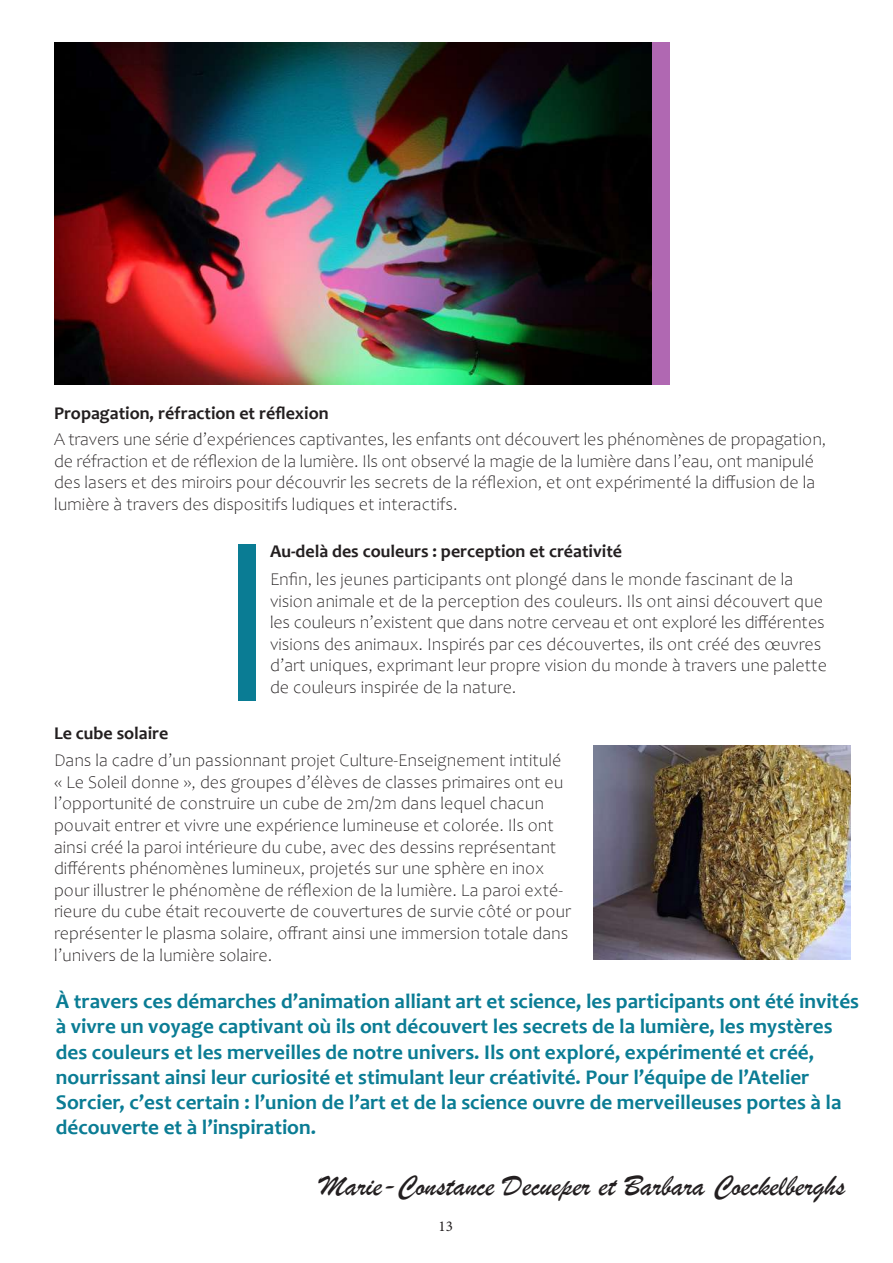
<style>
.page{position:relative;width:893px;height:1263px;background:#fff}
.page>*{position:absolute;margin:0;border:0;box-sizing:border-box;transform-origin:0 0}
.t1{font:30px "Brush Script";color:#231f20}
.t2{font:700 21px/25.2px "Candara";color:#0a7c94}
.t3{font:300 18px/21.6px "Candara";color:#231f20}
.t4{font:700 18px "Candara";color:#231f20}
.t5{font:15px "Minion Pro";color:#231f20}
</style>
<div class="page">
<img style="left:54px;top:43px;width:599px;height:342px">
<img style="left:593px;top:745px;width:257px;height:215px">
<div style="left:238px;top:544px;width:17px;height:157px;background:#0a7c94"></div>
<div style="left:653px;top:43px;width:17px;height:342px;background:#b068b2"></div>
<p class="t4" style="left:54px;top:402px;width:276px">Propagation, réfraction et réflexion</p>
<p class="t3" style="left:54px;top:429px;width:774px">A travers une série d’expériences captivantes, les enfants ont découvert les phénomènes de propagation, de réfraction et de réflexion de la lumière. Ils ont observé la magie de la lumière dans l’eau, ont manipulé des lasers et des miroirs pour découvrir les secrets de la réflexion, et ont expérimenté la diffusion de la lumière à travers des dispositifs ludiques et interactifs.</p>
<p class="t4" style="left:270px;top:540px;width:354px">Au-delà des couleurs : perception et créativité</p>
<p class="t3" style="left:270px;top:569px;width:558px">Enfin, les jeunes participants ont plongé dans le monde fascinant de la vision animale et de la perception des couleurs. Ils ont ainsi découvert que les couleurs n’existent que dans notre cerveau et ont exploré les différentes visions des animaux. Inspirés par ces découvertes, ils ont créé des œuvres d’art uniques, exprimant leur propre vision du monde à travers une palette de couleurs inspirée de la nature.</p>
<p class="t4" style="left:54px;top:721px;width:116px">Le cube solaire</p>
<p class="t3" style="left:54px;top:750px;width:518px">Dans la cadre d’un passionnant projet Culture-Enseignement intitulé « Le Soleil donne », des groupes d’élèves de classes primaires ont eu l’opportunité de construire un cube de 2m/2m dans lequel chacun pouvait entrer et vivre une expérience lumineuse et colorée. Ils ont ainsi créé la paroi intérieure du cube, avec des dessins représentant différents phénomènes lumineux, projetés sur une sphère en inox pour illustrer le phénomène de réflexion de la lumière. La paroi exté&shy;rieure du cube était recouverte de couvertures de survie côté or pour représenter le plasma solaire, offrant ainsi une immersion totale dans l’univers de la lumière solaire.</p>
<p class="t2" style="left:56px;top:988px;width:805px">À travers ces démarches d’animation alliant art et science, les participants ont été invités à vivre un voyage captivant où ils ont découvert les secrets de la lumière, les mystères des couleurs et les merveilles de notre univers. Ils ont exploré, expérimenté et créé, nourrissant ainsi leur curiosité et stimulant leur créativité. Pour l’équipe de l’Atelier Sorcier, c’est certain : l’union de l’art et de la science ouvre de merveilleuses portes à la découverte et à l’inspiration.</p>
<h1 class="t1" style="left:320px;top:1168px;width:527px">Marie-Constance Decueper et Barbara Coeckelberghs</h1>
<p class="t5" style="left:439px;top:1216px;width:16px">13</p>
</div>
